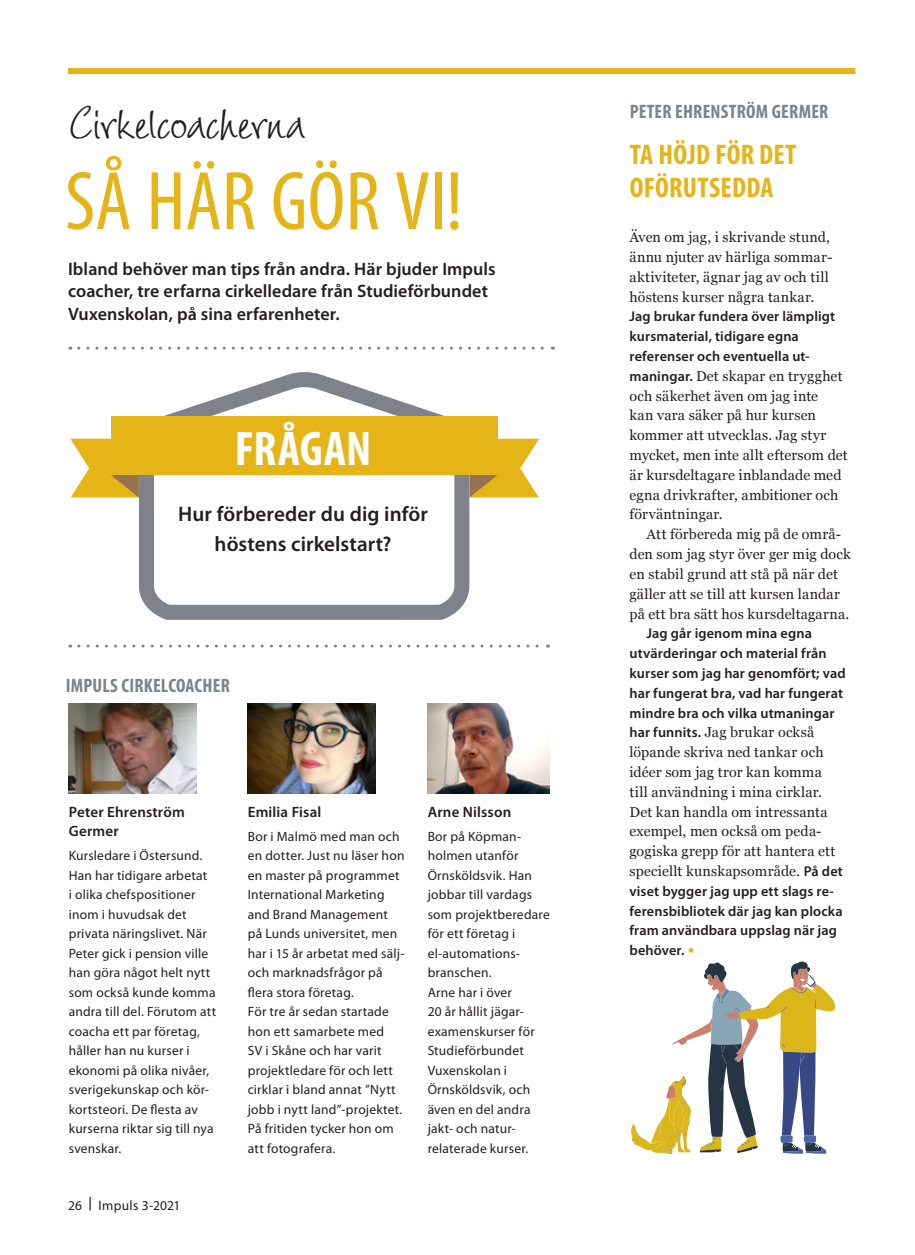
<style>
.page{position:relative;width:915px;height:1255px;background:#fff}
.page>*{position:absolute;margin:0;border:0;box-sizing:border-box;transform-origin:0 0}
.Rubrik{font:condensed 84px "Myriad Pro";color:#e5b417}
.Rubrik_liten_grå{font:700 condensed 48.9px "Myriad Pro";color:#fff}
.Bildtext{font:43.95px "Wiesbaden Swing Com";letter-spacing:-.015em;color:#231f20}
.Rubrik_liten_grå-2{font:700 condensed 28.5px/33px "Myriad Pro";letter-spacing:.01em;color:#e5b417}
.Notis_Fakta{font:600 21px/30px "Myriad Pro";letter-spacing:.005em;color:#231f20;text-align:center}
.Rubrik_liten_grå-3{font:700 condensed 19.5px "Myriad Pro";letter-spacing:.01em;color:#7f828a}
.Ingress{font:600 18px/22.5px "Myriad Pro";letter-spacing:.005em;color:#231f20}
.Notis_rubrik{font:600 15px/19.5px "Myriad Pro";letter-spacing:.01em;color:#231f20}
.Bröd_indrag{font:600 14.25px/19.8px "Myriad Pro";letter-spacing:.01em;color:#231f20}
.Bröd_ej_indrag{font:14.25px/19.8px "Georgia";letter-spacing:.01em;color:#231f20}
.Bröd_indrag-2{font:14.25px/19.8px "Georgia";letter-spacing:.015em;color:#231f20}
.Notis_Fakta-2{font:13.5px/19.5px "Myriad Pro";letter-spacing:.015em;color:#231f20}
.s1{font-family:"Myriad Pro";font-weight:600}
.s2{font-family:"Georgia";font-weight:400}
.s3{font-weight:700;font-size:18px;color:#e5b417}
</style>
<div class="page">
<svg style="left:131px;top:372px;width:345px;height:248px"></svg>
<svg style="left:469px;top:438px;width:70px;height:59px"></svg>
<svg style="left:70px;top:438px;width:69px;height:59px"></svg>
<div style="left:111px;top:416px;width:386px;height:59px;background:#e5b417"></div>
<div style="left:68px;top:68px;width:787px;height:6px;background:#e5b417"></div>
<svg style="left:79px;top:346px;width:474px;height:3px"></svg>
<svg style="left:79px;top:644px;width:469px;height:3px"></svg>
<img style="left:69px;top:703px;width:127px;height:90px">
<img style="left:427px;top:703px;width:122px;height:90px">
<img style="left:248px;top:703px;width:127px;height:90px">
<svg style="left:631px;top:961px;width:205px;height:193px"></svg>
<p class="Bildtext" style="left:68px;top:97px;width:239px">Cirkelcoacherna</p>
<p class="Rubrik" style="left:65px;top:150px;width:399px">SÅ HÄR GÖR VI!</p>
<p class="Ingress" style="left:68px;top:257px;width:429px">Ibland behöver man tips från andra. Här bjuder Impuls coacher, tre erfarna cirkelledare från Studieförbundet<br>Vuxenskolan, på sina erfarenheter.</p>
<p class="Rubrik_liten_grå" style="left:234px;top:418px;width:138px">FRÅGAN</p>
<p class="Notis_Fakta" style="left:178px;top:499px;width:251px">Hur förbereder du dig inför höstens cirkelstart?</p>
<p class="Rubrik_liten_grå-3" style="left:66px;top:673px;width:165px">IMPULS CIRKELCOACHER</p>
<p class="Notis_rubrik" style="left:69px;top:802px;width:118px">Peter Ehrenström<br>Germer</p>
<p class="Notis_Fakta-2" style="left:69px;top:846px;width:149px">Kursledare i Östersund.<br>Han har tidigare arbetat<br>i olika chefspositioner inom i huvudsak det privata näringslivet. När<br>Peter gick i pension ville han göra något helt nytt som också kunde komma andra till del. Förutom att coacha ett par företag, håller han nu kurser i ekonomi på olika nivåer, sverigekunskap och kör&shy;kortsteori. De flesta av kurserna riktar sig till nya svenskar.</p>
<p class="Notis_Fakta-2" style="left:68px;top:1196px;width:114px">26 <sup>|</sup> Impuls 3-2021</p>
<p class="Notis_rubrik" style="left:248px;top:802px;width:75px">Emilia Fisal</p>
<p class="Notis_Fakta-2" style="left:248px;top:826px;width:158px">Bor i Malmö med man och en dotter. Just nu läser hon en master på programmet<br>International Marketing and Brand Management på Lunds universitet, men har i 15 år arbetat med sälj&shy;och marknadsfrågor på flera stora företag.<br>För tre år sedan startade hon ett samarbete med<br>SV i Skåne och har varit projektledare för och lett cirklar i bland annat ”Nytt jobb i nytt land”-projektet.<br>På fritiden tycker hon om att fotografera.</p>
<p class="Notis_rubrik" style="left:427px;top:802px;width:85px">Arne Nilsson</p>
<p class="Notis_Fakta-2" style="left:427px;top:826px;width:124px">Bor på Köpman&shy;holmen utanför<br>Örnsköldsvik. Han jobbar till vardags som projektberedare för ett företag i el-automations&shy;branschen.<br>Arne har i över<br>20 år hållit jägar&shy;examenskurser för<br>Studieförbundet<br>Vuxenskolan i<br>Örnsköldsvik, och även en del andra jakt- och natur&shy;relaterade kurser.</p>
<p class="Rubrik_liten_grå-3" style="left:629px;top:99px;width:200px">PETER EHRENSTRÖM GERMER</p>
<p class="Rubrik_liten_grå-2" style="left:629px;top:137px;width:168px">TA HÖJD FÖR DET<br>OFÖRUTSEDDA</p>
<p class="Bröd_ej_indrag" style="left:629px;top:227px;width:220px">Även om jag, i skrivande stund, ännu njuter av härliga sommar&shy;aktiviteter, ägnar jag av och till höstens kurser några tankar.<br><span class="s1">Jag brukar fundera över lämpligt kursmaterial, tidigare egna referenser och eventuella ut&shy;maningar.</span> Det skapar en trygghet och säkerhet även om jag inte<br>kan vara säker på hur kursen kommer att utvecklas. Jag styr mycket, men inte allt eftersom det är kursdeltagare inblandade med egna drivkrafter, ambitioner och förväntningar.</p>
<p class="Bröd_indrag-2" style="left:629px;top:524px;width:223px;text-indent:17px">Att förbereda mig på de områ&shy;den som jag styr över ger mig dock en stabil grund att stå på när det gäller att se till att kursen landar på ett bra sätt hos kursdeltagarna.</p>
<p class="Bröd_indrag" style="left:629px;top:624px;width:218px;text-indent:17px">Jag går igenom mina egna utvärderingar och material från kurser som jag har genomfört; vad har fungerat bra, vad har fungerat mindre bra och vilka utmaningar har funnits. <span class="s2">Jag brukar också löpande skriva ned tankar och idéer som jag tror kan komma<br>till användning i mina cirklar.<br>Det kan handla om intressanta exempel, men också om peda&shy;gogiska grepp för att hantera ett speciellt kunskapsområde.</span> På det viset bygger jag upp ett slags re&shy;ferensbibliotek där jag kan plocka fram användbara uppslag när jag behöver. <span class="s3">•</span></p>
</div>
